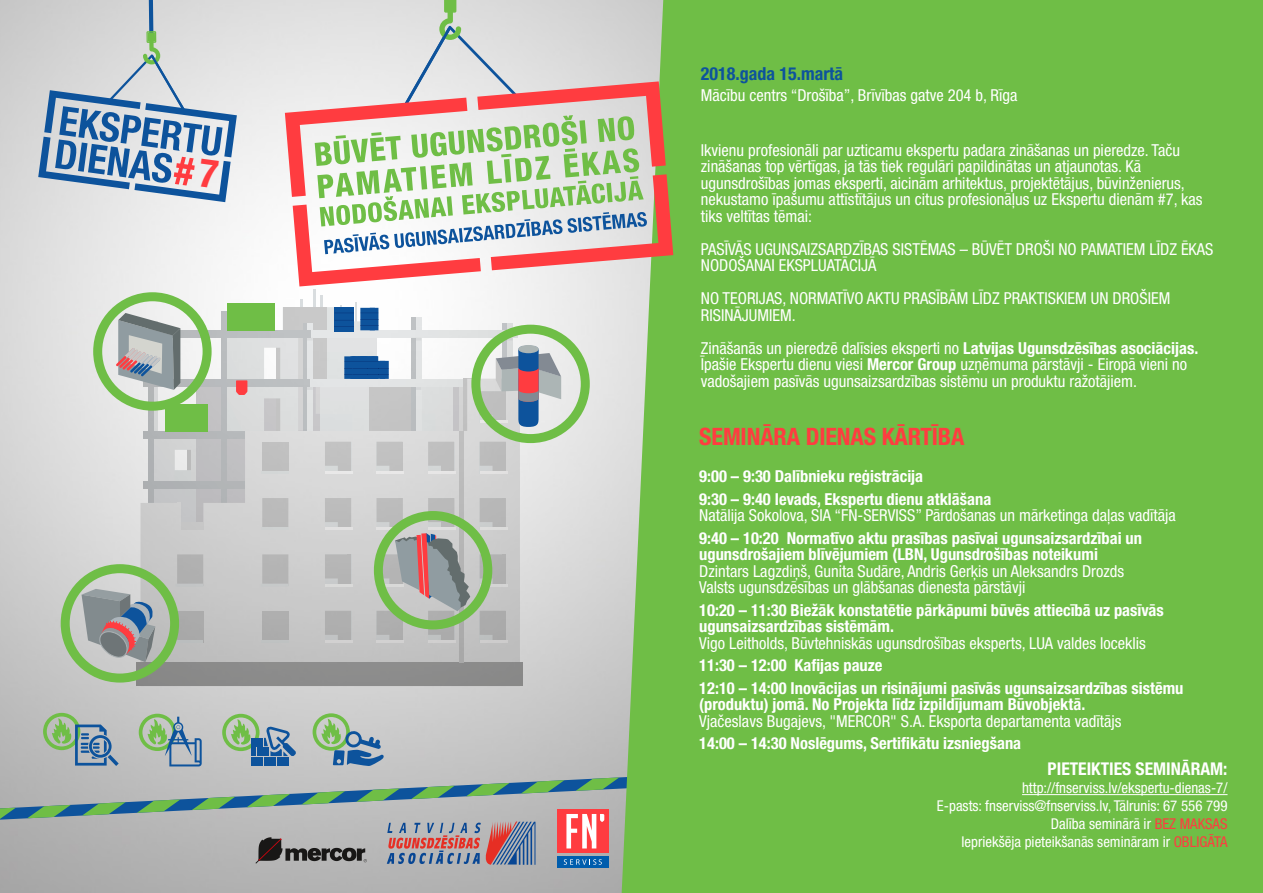
<style>
.page{position:relative;width:1263px;height:893px;background:#fff}
.page>*{position:absolute;margin:0;border:0;box-sizing:border-box;transform-origin:0 0}
.t1{font:700 condensed 24px "Helvetica Neue LT Pro";letter-spacing:-.005em;color:#ff3c40}
.t2{font:700 condensed 18px "Helvetica Neue LT Pro";color:#0d539c}
.t3{font:700 condensed 17.55px "Helvetica Neue LT Pro";color:#fff}
.t4{font:condensed 16.5px/16.5px "Helvetica Neue LT Pro";color:#fff}
.t5{font:700 condensed 16.5px/22.5px "Helvetica Neue LT Pro";color:#fff}
.t6{font:condensed 14.85px/18px "Helvetica Neue LT Pro";color:#fff;text-align:right}
.s1{font-weight:700}
.s2{color:#ff3c40}
</style>
<div class="page">
<img style="left:0;top:0;width:622px;height:893px">
<div style="left:622px;top:0;width:641px;height:893px;background:#6fbe46"></div>
<hr style="left:1022px;top:794px;width:205px;height:1px;background:#fff">
<svg style="left:43px;top:713px;width:76px;height:53px;background:#93aba5"></svg>
<svg style="left:139px;top:714px;width:63px;height:52px;background:#9bb3a8"></svg>
<svg style="left:313px;top:713px;width:72px;height:53px;background:#95b0ab"></svg>
<div style="left:277px;top:758px;width:11px;height:8px;background:#0d539c"></div>
<div style="left:264px;top:758px;width:11px;height:8px;background:#0d539c"></div>
<div style="left:251px;top:758px;width:11px;height:8px;background:#0d539c"></div>
<svg style="left:222px;top:714px;width:74px;height:42px;background:#91afa6"></svg>
<hr style="left:300px;top:299px;width:3px;height:57px;background:#abb4b9">
<hr style="left:313px;top:289px;width:3px;height:67px;background:#abb4b9">
<hr style="left:320px;top:295px;width:3px;height:61px;background:#abb4b9">
<hr style="left:340px;top:305px;width:2px;height:43px;background:#abb4b9">
<hr style="left:355px;top:302px;width:2px;height:46px;background:#abb4b9">
<svg style="left:470px;top:330px;width:48px;height:8px"></svg>
<svg style="left:507px;top:323px;width:6px;height:15px"></svg>
<svg style="left:470px;top:379px;width:50px;height:283px;background:#c5cac3"></svg>
<svg style="left:480px;top:442px;width:22px;height:29px"></svg>
<hr style="left:502px;top:442px;width:4px;height:31px;background:#bababa">
<hr style="left:480px;top:471px;width:27px;height:3px;background:#eae9e8">
<svg style="left:480px;top:498px;width:22px;height:29px"></svg>
<hr style="left:502px;top:498px;width:4px;height:32px;background:#b6b6b6">
<hr style="left:480px;top:527px;width:27px;height:3px;background:#eae9e8">
<svg style="left:480px;top:554px;width:22px;height:30px"></svg>
<hr style="left:502px;top:554px;width:4px;height:32px;background:#b0b0b0">
<hr style="left:480px;top:584px;width:27px;height:3px;background:#eae9e8">
<svg style="left:480px;top:611px;width:22px;height:29px"></svg>
<hr style="left:502px;top:611px;width:4px;height:31px;background:#aaa">
<hr style="left:480px;top:640px;width:27px;height:3px;background:#eae9e8">
<div style="left:136px;top:662px;width:387px;height:24px;background:#898989"></div>
<div style="left:228px;top:303px;width:42px;height:28px;background:#6fbe46"></div>
<div style="left:256px;top:303px;width:19px;height:28px;background:#6fbe46"></div>
<div style="left:557px;top:856px;width:52px;height:12px;background:#005dad"></div>
<svg style="left:285px;top:0;width:388px;height:286px"></svg>
<div style="left:93px;top:292px;width:119px;height:119px;border:9px solid #6fbe46;border-radius:50%"></div>
<div style="left:471px;top:325px;width:119px;height:118px;border:9px solid #6fbe46;border-radius:50%"></div>
<div style="left:374px;top:511px;width:118px;height:118px;border:9px solid #6fbe46;border-radius:50%"></div>
<div style="left:61px;top:564px;width:118px;height:119px;border:9px solid #6fbe46;border-radius:50%"></div>
<svg style="left:480px;top:338px;width:81px;height:89px;background:#adb2b2"></svg>
<svg style="left:82px;top:307px;width:388px;height:379px;background:#bfc4be"></svg>
<svg style="left:0;top:776px;width:656px;height:89px;background:#a0a6a0"></svg>
<svg style="left:38px;top:0;width:199px;height:202px;background:#b1bfce"></svg>
<p class="t2" style="left:701px;top:62px;width:144px">2018.gada 15.martā</p>
<p class="t4" style="left:701px;top:86px;width:318px">Mācību centrs “Drošība”, Brīvības gatve 204 b, Rīga</p>
<p class="t4" style="left:701px;top:142px;width:503px">Ikvienu profesionāli par uzticamu ekspertu padara zināšanas un pieredze. Taču zināšanas top vērtīgas, ja tās tiek regulāri papildinātas un atjaunotas. Kā ugunsdrošības jomas eksperti, aicinām arhitektus, projektētājus, būvinženierus, nekustamo īpašumu attīstītājus un citus profesionāļus uz Ekspertu dienām #7, kas tiks veltītas tēmai:</p>
<p class="t4" style="left:701px;top:241px;width:514px">PASĪVĀS UGUNSAIZSARDZĪBAS SISTĒMAS – BŪVĒT DROŠI NO PAMATIEM LĪDZ ĒKAS<br>NODOŠANAI EKSPLUATĀCIJĀ</p>
<p class="t4" style="left:701px;top:290px;width:471px">NO TEORIJAS, NORMATĪVO AKTU PRASĪBĀM LĪDZ PRAKTISKIEM UN DROŠIEM<br>RISINĀJUMIEM.</p>
<p class="t4" style="left:701px;top:340px;width:499px">Zināšanās un pieredzē dalīsies eksperti no <span class="s1">Latvijas Ugunsdzēsības asociācijas.<br></span>Īpašie Ekspertu dienu viesi <span class="s1">Mercor Group</span> uzņēmuma pārstāvji - Eiropā vieni no vadošajiem pasīvās ugunsaizsardzības sistēmu un produktu ražotājiem.</p>
<h1 class="t1" style="left:699px;top:422px;width:267px">SEMINĀRA DIENAS KĀRTĪBA</h1>
<p class="t5" style="left:699px;top:465px;width:294px">9:00 – 9:30 Dalībnieku reġistrācija<br>9:30 – 9:40 Ievads, Ekspertu dienu atklāšana</p>
<p class="t4" style="left:699px;top:507px;width:478px">Natālija Sokolova, SIA “FN-SERVISS” Pārdošanas un mārketinga daļas vadītāja</p>
<p class="t5" style="left:699px;top:529px;width:444px;line-height:16.5px">9:40 – 10:20 Normatīvo aktu prasības pasīvai ugunsaizsardzībai un ugunsdrošajiem blīvējumiem (LBN, Ugunsdrošības noteikumi</p>
<p class="t4" style="left:699px;top:563px;width:426px">Dzintars Lagzdiņš, Gunita Sudāre, Andris Gerķis un Aleksandrs Drozds<br>Valsts ugunsdzēsības un glābšanas dienesta pārstāvji</p>
<p class="t5" style="left:699px;top:601px;width:466px;line-height:16.5px">10:20 – 11:30 Biežāk konstatētie pārkāpumi būvēs attiecībā uz pasīvās ugunsaizsardzības sistēmām.</p>
<p class="t4" style="left:699px;top:635px;width:448px">Vigo Leitholds, Būvtehniskās ugunsdrošības eksperts, LUA valdes loceklis</p>
<p class="t5" style="left:699px;top:654px;width:486px">11:30 – 12:00 Kafijas pauze<br>12:10 – 14:00 Inovācijas un risinājumi pasīvās ugunsaizsardzības sistēmu</p>
<p class="t5" style="left:699px;top:693px;width:388px">(produktu) jomā. No Projekta līdz izpildījumam Būvobjektā.</p>
<p class="t4" style="left:699px;top:713px;width:424px">Vjačeslavs Bugajevs, "MERCOR" S.A. Eksporta departamenta vadītājs</p>
<p class="t5" style="left:699px;top:732px;width:323px">14:00 – 14:30 Noslēgums, Sertifikātu izsniegšana</p>
<p class="t3" style="left:1048px;top:758px;width:181px">PIETEIKTIES SEMINĀRAM:</p>
<p class="t6" style="left:937px;top:779px;width:292px">http://fnserviss.lv/ekspertu-dienas-7/<br>E-pasts: fnserviss@fnserviss.lv, Tālrunis: 67 556 799<br>Dalība seminārā ir <span class="s2">BEZ MAKSAS<br></span>Iepriekšēja pieteikšanās semināram ir <span class="s2">OBLIGĀTA</span></p>
</div>
